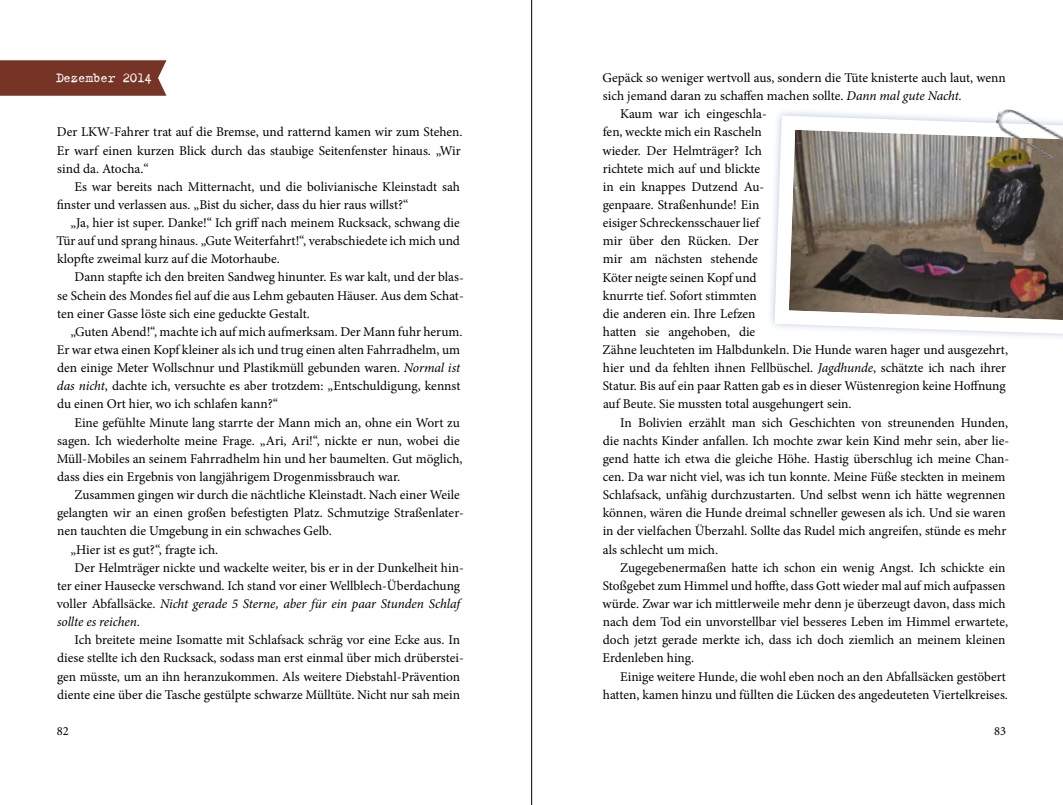
<style>
.page{position:relative;width:1063px;height:805px;background:#fff}
.page>*{position:absolute;margin:0;border:0;box-sizing:border-box;transform-origin:0 0}
.t1{font:14.75px "Trixie";letter-spacing:-.05em;color:#fff}
.t2{font:13.38px/18.1px "Minion Pro";color:#000}
.t3{font:italic 13.38px "Minion Pro";letter-spacing:-.005em;color:#000}
.t4{font:12.5px "Minion Pro";color:#000}
.s1{font-style:italic}
.s2{font-style:normal}
</style>
<div class="page">
<svg style="left:0;top:60px;width:167px;height:36px;background:#7a3c2f"></svg>
<svg style="left:771px;top:111px;width:292px;height:226px"></svg>
<img style="left:989px;top:109px;width:74px;height:61px">
<hr style="left:531px;top:0;width:1px;height:804px;background:#000">
<p class="t1" style="left:56px;top:68px;width:98px">Dezember 2014</p>
<p class="t2" style="left:602px;top:69px;width:405px">Gepäck so weniger wertvoll aus, sondern die Tüte knisterte auch laut, wenn</p>
<p class="t2" style="left:603px;top:87px;width:360px">sich jemand daran zu schaffen machen sollte. <span class="s1">Dann mal gute Nacht.</span></p>
<p class="t2" style="left:620px;top:105px;width:148px">Kaum war ich eingeschla-</p>
<p class="t2" style="left:603px;top:123px;width:161px">fen, weckte mich ein Rascheln</p>
<p class="t2" style="left:603px;top:141px;width:161px">wieder. Der Helmträger? Ich</p>
<p class="t2" style="left:603px;top:159px;width:159px">richtete mich auf und blickte</p>
<p class="t2" style="left:603px;top:177px;width:163px">in ein knappes Dutzend Au-</p>
<p class="t2" style="left:603px;top:196px;width:158px">genpaare. Straßenhunde! Ein</p>
<p class="t2" style="left:603px;top:214px;width:158px">eisiger Schreckensschauer lief</p>
<p class="t2" style="left:603px;top:232px;width:157px">mir über den Rücken. Der</p>
<p class="t2" style="left:603px;top:250px;width:157px">mir am nächsten stehende</p>
<p class="t2" style="left:602px;top:268px;width:156px">Köter neigte seinen Kopf und</p>
<p class="t2" style="left:603px;top:286px;width:156px">knurrte tief. Sofort stimmten</p>
<p class="t2" style="left:603px;top:304px;width:154px">die anderen ein. Ihre Lefzen</p>
<p class="t2" style="left:603px;top:322px;width:154px">hatten sie angehoben, die</p>
<p class="t2" style="left:602px;top:340px;width:407px">Zähne leuchteten im Halbdunkeln. Die Hunde waren hager und ausgezehrt,</p>
<p class="t2" style="left:603px;top:359px;width:405px">hier und da fehlten ihnen Fellbüschel. <span class="s1">Jagdhunde</span>, schätzte ich nach ihrer</p>
<p class="t2" style="left:603px;top:377px;width:404px">Statur. Bis auf ein paar Ratten gab es in dieser Wüstenregion keine Hoffnung</p>
<p class="t2" style="left:603px;top:395px;width:250px">auf Beute. Sie mussten total ausgehungert sein.</p>
<p class="t2" style="left:620px;top:413px;width:389px">In Bolivien erzählt man sich Geschichten von streunenden Hunden,</p>
<p class="t2" style="left:603px;top:431px;width:408px">die nachts Kinder anfallen. Ich mochte zwar kein Kind mehr sein, aber lie-</p>
<p class="t2" style="left:603px;top:449px;width:408px">gend hatte ich etwa die gleiche Höhe. Hastig überschlug ich meine Chan-</p>
<p class="t2" style="left:603px;top:467px;width:404px">cen. Da war nicht viel, was ich tun konnte. Meine Füße steckten in meinem</p>
<p class="t2" style="left:603px;top:486px;width:404px">Schlafsack, unfähig durchzustarten. Und selbst wenn ich hätte wegrennen</p>
<p class="t2" style="left:603px;top:504px;width:404px">können, wären die Hunde dreimal schneller gewesen als ich. Und sie waren</p>
<p class="t2" style="left:603px;top:522px;width:405px">in der vielfachen Überzahl. Sollte das Rudel mich angreifen, stünde es mehr</p>
<p class="t2" style="left:603px;top:540px;width:117px">als schlecht um mich.</p>
<p class="t2" style="left:620px;top:558px;width:387px">Zugegebenermaßen hatte ich schon ein wenig Angst. Ich schickte ein</p>
<p class="t2" style="left:603px;top:576px;width:404px">Stoßgebet zum Himmel und hoffte, dass Gott wieder mal auf mich aufpassen</p>
<p class="t2" style="left:603px;top:594px;width:405px">würde. Zwar war ich mittlerweile mehr denn je überzeugt davon, dass mich</p>
<p class="t2" style="left:603px;top:612px;width:407px">nach dem Tod ein unvorstellbar viel besseres Leben im Himmel erwartete,</p>
<p class="t2" style="left:603px;top:630px;width:404px">doch jetzt gerade merkte ich, dass ich doch ziemlich an meinem kleinen</p>
<p class="t2" style="left:602px;top:649px;width:93px">Erdenleben hing.</p>
<p class="t2" style="left:620px;top:667px;width:387px">Einige weitere Hunde, die wohl eben noch an den Abfallsäcken gestöbert</p>
<p class="t2" style="left:603px;top:685px;width:407px">hatten, kamen hinzu und füllten die Lücken des angedeuteten Viertelkreises.</p>
<p class="t2" style="left:57px;top:123px;width:407px">Der LKW-Fahrer trat auf die Bremse, und ratternd kamen wir zum Stehen.<br>Er warf einen kurzen Blick durch das staubige Seitenfenster hinaus. „Wir sind da. Atocha.“</p>
<p class="t2" style="left:57px;top:177px;width:405px;text-indent:18px">Es war bereits nach Mitternacht, und die bolivianische Kleinstadt sah finster und verlassen aus. „Bist du sicher, dass du hier raus willst?“</p>
<p class="t2" style="left:56px;top:214px;width:405px;text-align:justify;text-indent:14px">„Ja, hier ist super. Danke!“ Ich griff nach meinem Rucksack, schwang die Tür auf und sprang hinaus. „Gute Weiterfahrt!“, verabschiedete ich mich und klopfte zweimal kurz auf die Motorhaube.</p>
<p class="t2" style="left:57px;top:268px;width:408px;text-align:justify;text-indent:18px">Dann stapfte ich den breiten Sandweg hinunter. Es war kalt, und der blas&shy;se Schein des Mondes fiel auf die aus Lehm gebauten Häuser. Aus dem Schat&shy;ten einer Gasse löste sich eine geduckte Gestalt.</p>
<p class="t2" style="left:57px;top:322px;width:407px;text-indent:14px">„Guten Abend!“, machte ich auf mich aufmerksam. Der Mann fuhr herum.<br>Er war etwa einen Kopf kleiner als ich und trug einen alten Fahrradhelm, um den einige Meter Wollschnur und Plastikmüll gebunden waren. <span class="s1">Normal ist das nicht</span>, dachte ich, versuchte es aber trotzdem: „Entschuldigung, kennst du einen Ort hier, wo ich schlafen kann?“</p>
<p class="t2" style="left:57px;top:413px;width:407px;text-indent:18px">Eine gefühlte Minute lang starrte der Mann mich an, ohne ein Wort zu sagen. Ich wiederholte meine Frage. „Ari, Ari!“, nickte er nun, wobei die Müll-Mobiles an seinem Fahrradhelm hin und her baumelten. Gut möglich, dass dies ein Ergebnis von langjährigem Drogenmissbrauch war.</p>
<p class="t2" style="left:74px;top:485px;width:387px">Zusammen gingen wir durch die nächtliche Kleinstadt. Nach einer Weile</p>
<p class="t2" style="left:57px;top:504px;width:408px">gelangten wir an einen großen befestigten Platz. Schmutzige Straßenlater-</p>
<p class="t2" style="left:57px;top:522px;width:276px">nen tauchten die Umgebung in ein schwaches Gelb.</p>
<p class="t2" style="left:70px;top:540px;width:149px">„Hier ist es gut?“, fragte ich.</p>
<p class="t2" style="left:75px;top:558px;width:391px">Der Helmträger nickte und wackelte weiter, bis er in der Dunkelheit hin-</p>
<p class="t2" style="left:57px;top:576px;width:405px">ter einer Hausecke verschwand. Ich stand vor einer Wellblech-Überdachung</p>
<p class="t3" style="left:57px;top:594px;width:405px"><span class="s2">voller Abfallsäcke.</span> Nicht gerade 5 Sterne, aber für ein paar Stunden Schlaf</p>
<p class="t3" style="left:57px;top:612px;width:85px">sollte es reichen.</p>
<p class="t2" style="left:57px;top:631px;width:408px;text-indent:17px">Ich breitete meine Isomatte mit Schlafsack schräg vor eine Ecke aus. In diese stellte ich den Rucksack, sodass man erst einmal über mich drüberstei&shy;gen müsste, um an ihn heranzukommen. Als weitere Diebstahl-Prävention diente eine über die Tasche gestülpte schwarze Mülltüte. Nicht nur sah mein</p>
<p class="t4" style="left:57px;top:722px;width:13px">82</p>
<p class="t4" style="left:994px;top:722px;width:13px">83</p>
</div>
